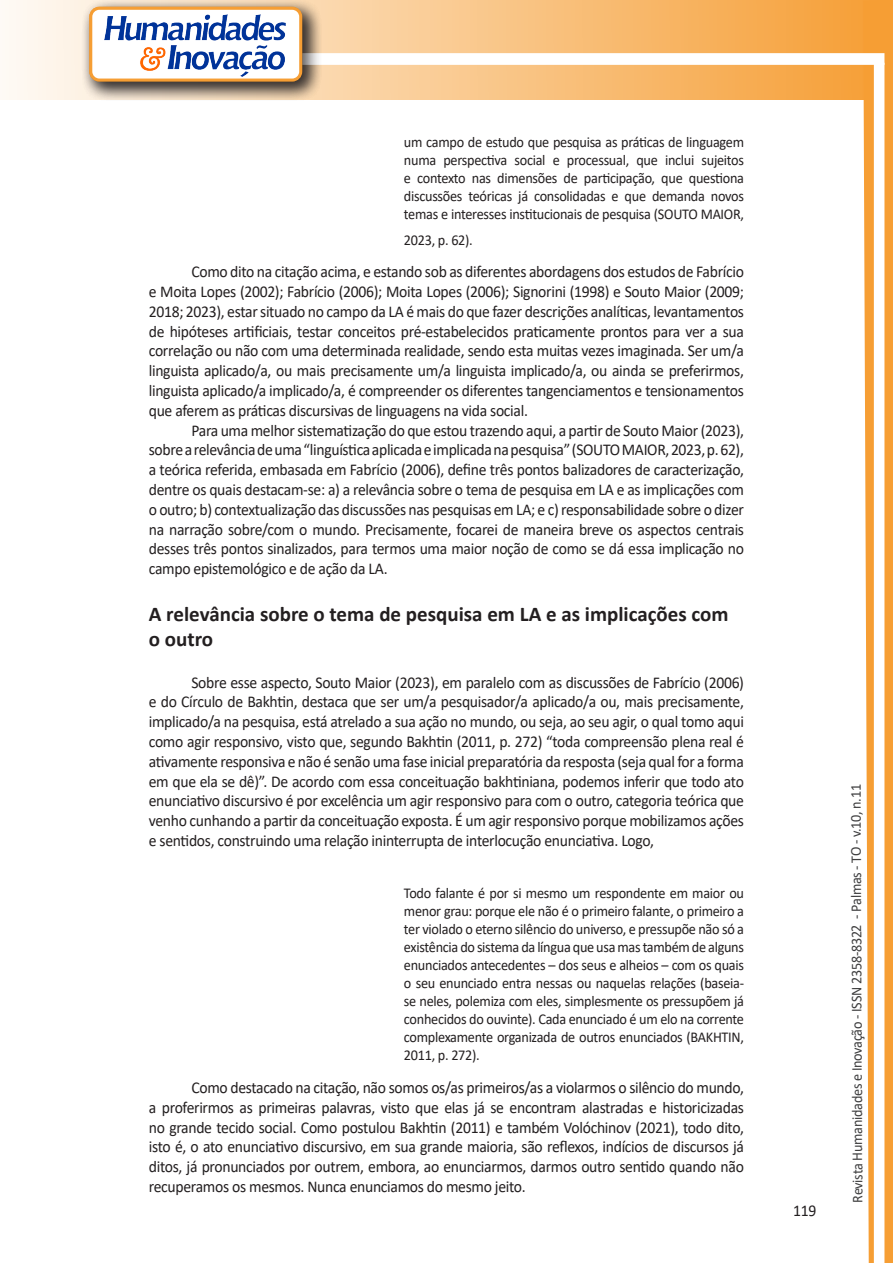
<style>
.page{position:relative;width:893px;height:1263px;background:#fff}
.page>*{position:absolute;margin:0;border:0;box-sizing:border-box;transform-origin:0 0}
.Titulo_2{font:700 21px/25.2px "Calibri";color:#231f20}
.texto{font:16.5px/19.8px "Calibri";letter-spacing:-.02em;color:#231f20;text-align:justify;scale:.95 1}
.citacao{font:15px/18px "Calibri";letter-spacing:-.02em;color:#231f20;text-align:justify;scale:.95 1}
.t1{font:15px "Calibri";letter-spacing:-.025em;color:#3e3e3f;scale:.95 1}
</style>
<div class="page">
<svg style="left:5px;top:0;width:858px;height:100px;background:#f9c484"></svg>
<div style="left:302px;top:53px;width:582px;height:12px;background:#fff;border:2px solid #fff"></div>
<svg style="left:863px;top:0;width:30px;height:1263px"></svg>
<div style="left:81px;top:0;width:241px;height:102px;background:#231f20;opacity:.75"></div>
<div style="left:91px;top:8px;width:210px;height:72px;background:#fff;border-radius:9px"></div>
<img style="left:104px;top:14px;width:181px;height:62px">
<div style="left:89px;top:7px;width:213px;height:75px;border:3px solid #f69e34;border-radius:9px"></div>
<p class="citacao" style="left:404px;top:133px;width:360px">um campo de estudo que pesquisa as práticas de linguagem numa perspectiva social e processual, que inclui sujeitos e contexto nas dimensões de participação, que questiona discussões teóricas já consolidadas e que demanda novos temas e interesses institucionais de pesquisa (SOUTO MAIOR,</p>
<p class="citacao" style="left:404px;top:230px;width:74px">2023, p. 62).</p>
<p class="texto" style="left:149px;top:261px;width:628px;text-indent:43px">Como dito na citação acima, e estando sob as diferentes abordagens dos estudos de Fabrício e Moita Lopes (2002); Fabrício (2006); Moita Lopes (2006); Signorini (1998) e Souto Maior (2009; 2018; 2023), estar situado no campo da LA é mais do que fazer descrições analíticas, levantamentos de hipóteses artificiais, testar conceitos pré-estabelecidos praticamente prontos para ver a sua correlação ou não com uma determinada realidade, sendo esta muitas vezes imaginada. Ser um/a linguista aplicado/a, ou mais precisamente um/a linguista implicado/a, ou ainda se preferirmos, linguista aplicado/a implicado/a, é compreender os diferentes tangenciamentos e tensionamentos que aferem as práticas discursivas de linguagens na vida social.</p>
<p class="texto" style="left:149px;top:420px;width:628px;text-indent:43px">Para uma melhor sistematização do que estou trazendo aqui, a partir de Souto Maior (2023), sobre a relevância de uma “linguística aplicada e implicada na pesquisa” (SOUTO MAIOR, 2023, p. 62), a teórica referida, embasada em Fabrício (2006), define três pontos balizadores de caracterização, dentre os quais destacam-se: a) a relevância sobre o tema de pesquisa em LA e as implicações com o outro; b) contextualização das discussões nas pesquisas em LA; e c) responsabilidade sobre o dizer na narração sobre/com o mundo. Precisamente, focarei de maneira breve os aspectos centrais desses três pontos sinalizados, para termos uma maior noção de como se dá essa implicação no campo epistemológico e de ação da LA.</p>
<p class="Titulo_2" style="left:149px;top:601px;width:581px">A relevância sobre o tema de pesquisa em LA e as implicações com o outro</p>
<p class="texto" style="left:149px;top:672px;width:628px;text-indent:43px">Sobre esse aspecto, Souto Maior (2023), em paralelo com as discussões de Fabrício (2006) e do Círculo de Bakhtin, destaca que ser um/a pesquisador/a aplicado/a ou, mais precisamente, implicado/a na pesquisa, está atrelado a sua ação no mundo, ou seja, ao seu agir, o qual tomo aqui como agir responsivo, visto que, segundo Bakhtin (2011, p. 272) “toda compreensão plena real é ativamente responsiva e não é senão uma fase inicial preparatória da resposta (seja qual for a forma em que ela se dê)”. De acordo com essa conceituação bakhtiniana, podemos inferir que todo ato enunciativo discursivo é por excelência um agir responsivo para com o outro, categoria teórica que venho cunhando a partir da conceituação exposta. É um agir responsivo porque mobilizamos ações e sentidos, construindo uma relação ininterrupta de interlocução enunciativa. Logo,</p>
<p class="citacao" style="left:404px;top:884px;width:360px">Todo falante é por si mesmo um respondente em maior ou menor grau: porque ele não é o primeiro falante, o primeiro a ter violado o eterno silêncio do universo, e pressupõe não só a existência do sistema da língua que usa mas também de alguns enunciados antecedentes – dos seus e alheios – com os quais o seu enunciado entra nessas ou naquelas relações (baseia&shy;se neles, polemiza com eles, simplesmente os pressupõem já conhecidos do ouvinte). Cada enunciado é um elo na corrente complexamente organizada de outros enunciados (BAKHTIN, 2011, p. 272).</p>
<p class="texto" style="left:149px;top:1077px;width:628px;text-indent:43px">Como destacado na citação, não somos os/as primeiros/as a violarmos o silêncio do mundo, a proferirmos as primeiras palavras, visto que elas já se encontram alastradas e historicizadas no grande tecido social. Como postulou Bakhtin (2011) e também Volóchinov (2021), todo dito, isto é, o ato enunciativo discursivo, em sua grande maioria, são reflexos, indícios de discursos já ditos, já pronunciados por outrem, embora, ao enunciarmos, darmos outro sentido quando não recuperamos os mesmos. Nunca enunciamos do mesmo jeito.</p>
<p class="texto" style="left:793px;top:1200px;width:26px">119</p>
<p class="t1" style="left:846px;top:1203px;width:442px;rotate:-90deg">Revista Humanidades e Inovação - ISSN 2358-8322 - Palmas - TO - v.10, n.11</p>
</div>
